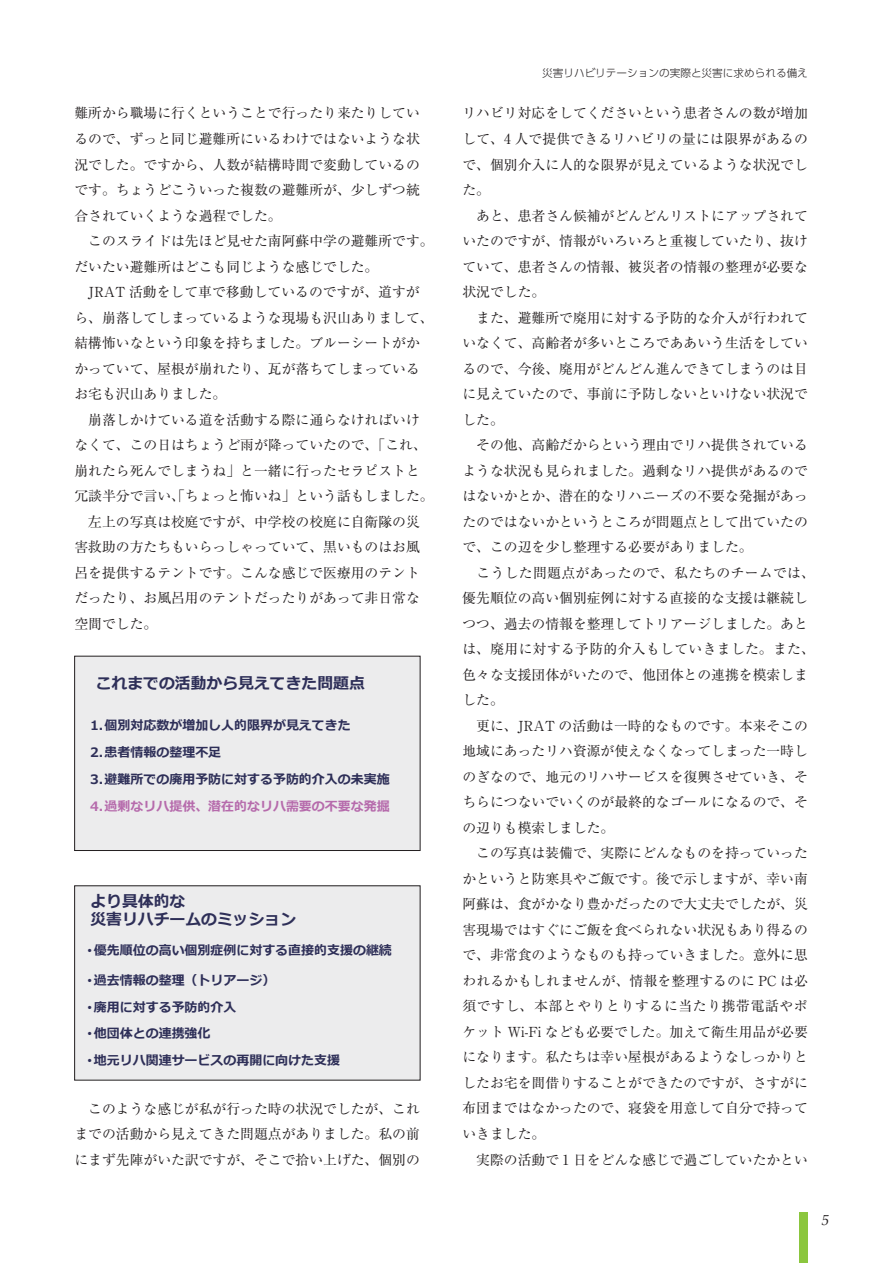
<style>
.page{position:relative;width:893px;height:1263px;background:#fff}
.page>*{position:absolute;margin:0;border:0;box-sizing:border-box;transform-origin:0 0}
.t1{font:700 15.9px/17.2px "Meiryo";color:#2e2f58}
.t2{font:italic 14.85px "Palatino";color:#231f20}
.t3{font:13.8px/25.5px "Ryumin Pr 6 N";color:#231f20}
.t4{font:700 12.9px/26.8px "Meiryo";color:#2e2f58}
.t5{font:700 12.9px "Meiryo";color:#b66bac}
.t6{font:300 10.65px "UD Shin Go Pr 6 N";color:#231f20}
.s1{font-family:"Arial";font-weight:400}
</style>
<div class="page">
<div style="left:799px;top:1212px;width:9px;height:51px;background:#8bc63e"></div>
<div style="left:75px;top:656px;width:345px;height:194px;background:#ececed"></div>
<div style="left:74px;top:656px;width:346px;height:195px;border:1px solid #231f20"></div>
<div style="left:75px;top:886px;width:345px;height:194px;background:#ececed"></div>
<p class="t3" style="left:74px;top:100px;width:361px">難所から職場に行くということで行ったり来たりしているので、ずっと同じ避難所にいるわけではないような状況でした。ですから、人数が結構時間で変動しているのです。ちょうどこういった複数の避難所が、少しずつ統合されていくような過程でした。<br>　このスライドは先ほど見せた南阿蘇中学の避難所です。だいたい避難所はどこも同じような感じでした。<br>　JRAT 活動をして車で移動しているのですが、道すがら、崩落してしまっているような現場も沢山ありまして、結構怖いなという印象を持ちました。ブルーシートがかかっていて、屋根が崩れたり、瓦が落ちてしまっているお宅も沢山ありました。<br>　崩落しかけている道を活動する際に通らなければいけなくて、この日はちょうど雨が降っていたので、「これ、崩れたら死んでしまうね」と一緒に行ったセラピストと冗談半分で言い、「ちょっと怖いね」という話もしました。　左上の写真は校庭ですが、中学校の校庭に自衛隊の災害救助の方たちもいらっしゃっていて、黒いものはお風呂を提供するテントです。こんな感じで医療用のテントだったり、お風呂用のテントだったりがあって非日常な空間でした。</p>
<p class="t1" style="left:96px;top:675px;width:271px">これまでの活動から⾒えてきた問題点</p>
<p class="t4" style="left:90px;top:713px;width:301px">1.個別対応数が増加し⼈的限界が⾒えてきた<br>2.患者情報の整理不⾜<br>3.避難所での廃⽤予防に対する予防的介⼊の未実施</p>
<p class="t5" style="left:90px;top:797px;width:301px">4.過剰なリハ提供、潜在的なリハ需要の不要な発掘</p>
<p class="t1" style="left:90px;top:894px;width:207px">より具体的な<br>災害リハチームのミッション</p>
<p class="t4" style="left:87px;top:938px;width:306px"><span class="s1">•</span>優先順位の⾼い個別症例に対する直接的⽀援の継続</p>
<p class="t4" style="left:87px;top:968px;width:189px"><span class="s1">•</span>過去情報の整理（トリアージ）</p>
<p class="t4" style="left:87px;top:994px;width:150px"><span class="s1">•</span>廃⽤に対する予防的介⼊</p>
<p class="t4" style="left:87px;top:1021px;width:125px"><span class="s1">•</span>他団体との連携強化</p>
<p class="t4" style="left:87px;top:1047px;width:254px"><span class="s1">•</span>地元リハ関連サービスの再開に向けた⽀援</p>
<p class="t3" style="left:74px;top:1095px;width:347px;text-align:justify">　このような感じが私が行った時の状況でしたが、これまでの活動から見えてきた問題点がありました。私の前にまず先陣がいた訳ですが、そこで拾い上げた、個別の</p>
<p class="t6" style="left:542px;top:65px;width:267px">災害リハビリテーションの実際と災害に求められる備え</p>
<p class="t3" style="left:462px;top:100px;width:354px">リハビリ対応をしてくださいという患者さんの数が増加して、4 人で提供できるリハビリの量には限界があるので、個別介入に人的な限界が見えているような状況でした。<br>　あと、患者さん候補がどんどんリストにアップされていたのですが、情報がいろいろと重複していたり、抜けていて、患者さんの情報、被災者の情報の整理が必要な状況でした。<br>　また、避難所で廃用に対する予防的な介入が行われていなくて、高齢者が多いところでああいう生活をしているので、今後、廃用がどんどん進んできてしまうのは目に見えていたので、事前に予防しないといけない状況でした。<br>　その他、高齢だからという理由でリハ提供されているような状況も見られました。過剰なリハ提供があるのではないかとか、潜在的なリハニーズの不要な発掘があったのではないかというところが問題点として出ていたので、この辺を少し整理する必要がありました。<br>　こうした問題点があったので、私たちのチームでは、優先順位の高い個別症例に対する直接的な支援は継続しつつ、過去の情報を整理してトリアージしました。あとは、廃用に対する予防的介入もしていきました。また、色々な支援団体がいたので、他団体との連携を模索しました。<br>　更に、JRAT の活動は一時的なものです。本来そこの地域にあったリハ資源が使えなくなってしまった一時しのぎなので、地元のリハサービスを復興させていき、そちらにつないでいくのが最終的なゴールになるので、その辺りも模索しました。<br>　この写真は装備で、実際にどんなものを持っていったかというと防寒具やご飯です。後で示しますが、幸い南阿蘇は、食がかなり豊かだったので大丈夫でしたが、災害現場ではすぐにご飯を食べられない状況もあり得るので、非常食のようなものも持っていきました。意外に思われるかもしれませんが、情報を整理するのに PC は必須ですし、本部とやりとりするに当たり携帯電話やポケット Wi-Fi なども必要でした。加えて衛生用品が必要になります。私たちは幸い屋根があるようなしっかりとしたお宅を間借りすることができたのですが、さすがに布団まではなかったので、寝袋を用意して自分で持っていきました。<br>　実際の活動で 1 日をどんな感じで過ごしていたかとい</p>
<p class="t2" style="left:822px;top:1207px;width:9px">5</p>
</div>
